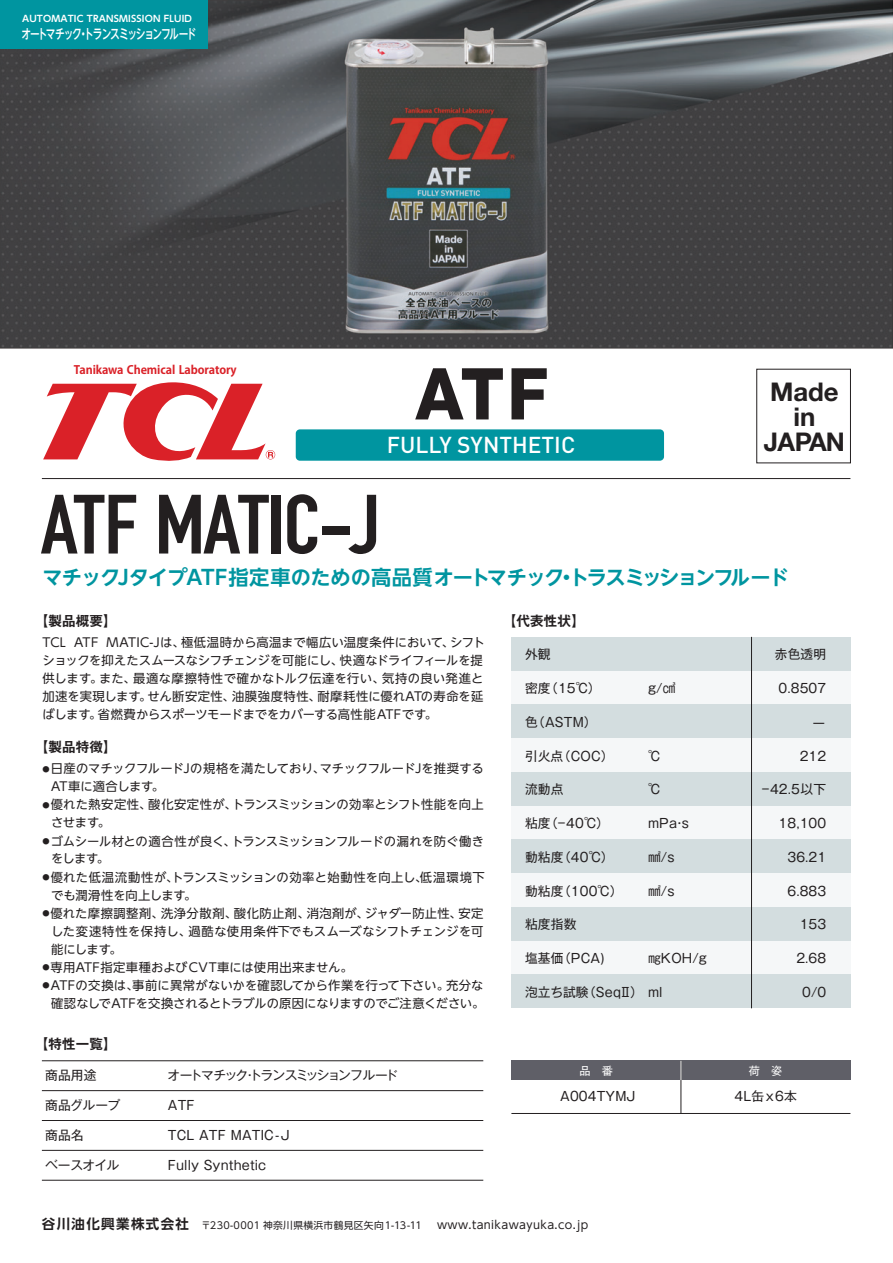
<style>
.page{position:relative;width:893px;height:1263px;background:#fff}
.page>*{position:absolute;margin:0;border:0;box-sizing:border-box;transform-origin:0 0}
.t1{font:82.5px "DIN Engschrift Alternate";letter-spacing:-.02em;color:#231f20;scale:1.1 1}
.t2{font:800 71.7px "Helvetica Neue LT Pro";color:#231f20;scale:.93 1}
.t3{font:700 25.8px/24.6px "Helvetica Neue LT Pro";letter-spacing:-.01em;color:#231f20;text-align:center}
.t4{font:500 22.8px "DIN";color:#fff}
.t5{font:700 20.25px "UD Shin Go NT Pro De";letter-spacing:-.055em;color:#0095a0}
.t6{font:700 13.5px "Gothic MB101 Pro De";letter-spacing:.01em;color:#231f20}
.t7{font:500 13.5px "UD Shin Go NT Pro";letter-spacing:-.125em;color:#fff;scale:.72 1}
.t8{font:12.75px "Gothic MB101 Pro";letter-spacing:.01em;color:#231f20}
.t9{font:12.75px "Gothic MB101 Pro";letter-spacing:-.12em;color:#231f20}
.t10{font:12.75px "Gothic MB101 Pro";letter-spacing:.01em;color:#231f20;scale:.7 1}
.t11{font:12.75px "Gothic MB101 Pro";letter-spacing:.01em;color:#231f20;scale:3.5 1}
.t12{font:12.3px/18px "UD Shin Go NT Pro";letter-spacing:.005em;color:#231f20}
.t13{font:12.3px/18px "UD Shin Go NT Pro";letter-spacing:-.015em;color:#231f20}
.t14{font:12.3px/18px "UD Shin Go NT Pro";letter-spacing:-.02em;color:#231f20}
.t15{font:12.3px "UD Shin Go NT Pro";letter-spacing:.025em;color:#231f20}
.t16{font:700 11.55px "Koz Go Pr 6 N";letter-spacing:-.01em;color:#da2128}
.t17{font:11.25px "UD Shin Go Pro";letter-spacing:.035em;color:#231f20}
.t18{font:11.1px "Gothic MB101 Pro";color:#fff}
.t19{font:9.75px "UD Shin Go Pro";letter-spacing:.035em;color:#231f20}
.t20{font:700 9px "UD Shin Go Pro De";letter-spacing:.02em;color:#fff}
.s1{font-family:"UD Shin Go Pro De";font-weight:700;font-size:13.5px}
</style>
<div class="page">
<img style="left:0;top:0;width:893px;height:369px">
<svg style="left:43px;top:382px;width:232px;height:79px"></svg>
<hr style="left:42px;top:478px;width:808px;height:1px;background:#231f20">
<div style="left:0;top:0;width:207px;height:49px;background:#0095a0"></div>
<div style="left:756px;top:369px;width:95px;height:94px;border:1px solid #231f20"></div>
<div style="left:296px;top:429px;width:368px;height:32px;background:#0095a0;border-radius:4px"></div>
<div style="left:511px;top:637px;width:339px;height:34px;background:#d3dddf"></div>
<div style="left:511px;top:671px;width:339px;height:33px;background:#f5f7f8"></div>
<div style="left:511px;top:704px;width:339px;height:34px;background:#d3dddf"></div>
<div style="left:511px;top:738px;width:339px;height:34px;background:#f5f7f8"></div>
<div style="left:511px;top:772px;width:339px;height:34px;background:#d3dddf"></div>
<div style="left:511px;top:806px;width:339px;height:33px;background:#f5f7f8"></div>
<div style="left:511px;top:839px;width:339px;height:34px;background:#d3dddf"></div>
<div style="left:511px;top:873px;width:339px;height:34px;background:#f5f7f8"></div>
<div style="left:511px;top:907px;width:339px;height:34px;background:#d3dddf"></div>
<div style="left:511px;top:941px;width:339px;height:33px;background:#f5f7f8"></div>
<div style="left:511px;top:974px;width:339px;height:34px;background:#d3dddf"></div>
<hr style="left:751px;top:637px;width:1px;height:371px;background:#231f20">
<hr style="left:42px;top:1060px;width:441px;height:1px;background:#231f20">
<hr style="left:42px;top:1090px;width:441px;height:1px;background:#231f20">
<hr style="left:42px;top:1120px;width:441px;height:1px;background:#231f20">
<hr style="left:42px;top:1150px;width:441px;height:1px;background:#231f20">
<hr style="left:42px;top:1180px;width:441px;height:1px;background:#231f20">
<div style="left:511px;top:1061px;width:339px;height:19px;background:#5f5f67"></div>
<hr style="left:511px;top:1113px;width:339px;height:1px;background:#231f20">
<hr style="left:681px;top:1061px;width:1px;height:52px;background:#231f20">
<svg style="left:681px;top:1061px;width:1px;height:19px"></svg>
<p class="t20" style="left:22px;top:12px;width:171px">AUTOMATIC TRANSMISSION FLUID</p>
<p class="t7" style="left:22px;top:23px;width:244px">オートマチック・トランスミッションフルード</p>
<p class="t16" style="left:74px;top:364px;width:164px">Tanikawa Chemical Laboratory</p>
<h2 class="t2" style="left:416px;top:351px;width:144px">ATF</h2>
<h3 class="t4" style="left:387px;top:430px;width:190px">FULLY SYNTHETIC</h3>
<h1 class="t1" style="left:41px;top:476px;width:310px">ATF MATIC-J</h1>
<h3 class="t3" style="left:764px;top:379px;width:83px">Made in<br>JAPAN</h3>
<h3 class="t5" style="left:43px;top:561px;width:748px">マチックJタイプATF指定車のための高品質オートマチック・トラスミッションフルード</h3>
<p class="t6" style="left:35px;top:609px;width:84px">【製品概要】</p>
<p class="t12" style="left:43px;top:633px;width:444px">TCL ATF MATIC-Jは、極低温時から高温まで幅広い温度条件において、シフトショックを抑えたスムースなシフチェンジを可能にし、快適なドライフィールを提供します。また、最適な摩擦特性で確かなトルク伝達を行い、気持の良い発進と加速を実現します。せん断安定性、油膜強度特性、耐摩耗性に優れATの寿命を延ばします。省燃費からスポーツモードまでをカバーする高性能ATFです。</p>
<p class="t6" style="left:35px;top:736px;width:84px">【製品特徴】</p>
<p class="t13" style="left:51px;top:759px;width:434px;text-indent:-9px"><sup>●</sup>日産のマチックフルードJの規格を満たしており、マチックフルードJを推奨する<br>AT車に適合します。</p>
<p class="t12" style="left:51px;top:795px;width:434px;text-indent:-9px"><sup>●</sup>優れた熱安定性、酸化安定性が、トランスミッションの効率とシフト性能を向上させます。</p>
<p class="t14" style="left:51px;top:831px;width:435px;text-indent:-9px"><sup>●</sup> ゴムシール材との適合性が良く、トランスミッションフルードの漏れを防ぐ働きをします。</p>
<p class="t12" style="left:51px;top:867px;width:435px;text-indent:-8px"><sup>●</sup>優れた低温流動性が、トランスミッションの効率と始動性を向上し、低温環境下でも潤滑性を向上します。</p>
<p class="t12" style="left:51px;top:903px;width:434px;text-align:justify;text-indent:-9px"><sup>●</sup>優れた摩擦調整剤、洗浄分散剤、酸化防止剤、消泡剤が、ジャダー防止性、安定した変速特性を保持し、過酷な使用条件下でもスムーズなシフトチェンジを可能にします。</p>
<p class="t15" style="left:43px;top:957px;width:312px"><sup>●</sup>専用ATF指定車種およびCVT車には使用出来ません。</p>
<p class="t12" style="left:43px;top:975px;width:444px;text-align:right"><sup>●</sup>ATFの交換は、事前に異常がないかを確認してから作業を行って下さい。充分な確認なしでATFを交換されるとトラブルの原因になりますのでご注意ください。</p>
<p class="t6" style="left:35px;top:1032px;width:84px">【特性一覧】</p>
<p class="t8" style="left:45px;top:1065px;width:53px">商品用途</p>
<p class="t9" style="left:168px;top:1065px;width:232px">オートマチック・トランスミッションフルード</p>
<p class="t8" style="left:45px;top:1095px;width:77px">商品グループ</p>
<p class="t8" style="left:168px;top:1095px;width:28px">ATF</p>
<p class="t8" style="left:45px;top:1125px;width:40px">商品名</p>
<p class="t8" style="left:168px;top:1125px;width:123px">TCL ATF MATIC-J</p>
<p class="t8" style="left:45px;top:1154px;width:76px">ベースオイル</p>
<p class="t8" style="left:168px;top:1154px;width:100px">Fully Synthetic</p>
<p class="t6" style="left:503px;top:609px;width:84px">【代表性状】</p>
<p class="t8" style="left:525px;top:644px;width:27px">外観</p>
<p class="t8" style="left:775px;top:644px;width:53px">赤色透明</p>
<p class="t8" style="left:525px;top:678px;width:84px">密度（15℃）　</p>
<p class="t8" style="left:648px;top:678px;width:29px">g/㎤</p>
<p class="t8" style="left:779px;top:678px;width:49px">0.8507</p>
<p class="t8" style="left:525px;top:711px;width:73px">色（ASTM）</p>
<p class="t11" style="left:811px;top:711px;width:6px">-</p>
<p class="t8" style="left:525px;top:745px;width:90px">引火点（COC）</p>
<p class="t8" style="left:648px;top:745px;width:14px">℃</p>
<p class="t8" style="left:800px;top:745px;width:28px">212</p>
<p class="t8" style="left:648px;top:779px;width:14px">℃</p>
<p class="t10" style="left:761px;top:779px;width:95px">－42.5以下</p>
<p class="t8" style="left:525px;top:813px;width:85px">粘度（－40℃）</p>
<p class="t8" style="left:648px;top:813px;width:42px">mPa・s</p>
<p class="t8" style="left:779px;top:813px;width:49px">18,100</p>
<p class="t8" style="left:525px;top:846px;width:90px">動粘度（40℃）</p>
<p class="t8" style="left:648px;top:846px;width:28px">㎟/s</p>
<p class="t8" style="left:787px;top:846px;width:40px">36.21</p>
<p class="t8" style="left:525px;top:880px;width:99px">動粘度（100℃）</p>
<p class="t8" style="left:648px;top:880px;width:28px">㎟/s</p>
<p class="t8" style="left:787px;top:880px;width:40px">6.883</p>
<p class="t8" style="left:525px;top:914px;width:53px">粘度指数</p>
<p class="t8" style="left:800px;top:914px;width:28px">153</p>
<p class="t8" style="left:525px;top:948px;width:81px">塩基価（PCA)</p>
<p class="t8" style="left:648px;top:948px;width:60px">㎎KOH/g</p>
<p class="t8" style="left:796px;top:948px;width:31px">2.68</p>
<p class="t8" style="left:525px;top:981px;width:139px">泡立ち試験（SeqⅡ） ml</p>
<p class="t8" style="left:802px;top:981px;width:26px">0/0</p>
<p class="t8" style="left:525px;top:779px;width:40px">流動点</p>
<p class="t18" style="left:579px;top:1061px;width:35px">品　番</p>
<p class="t18" style="left:749px;top:1061px;width:35px">荷　姿</p>
<p class="t8" style="left:560px;top:1086px;width:77px">A004TYMJ</p>
<p class="t8" style="left:734px;top:1086px;width:64px">4L缶x6本</p>
<p class="t19" style="left:42px;top:1218px;width:381px"><span class="s1">谷川油化興業株式会社</span> 〒230-0001 神奈川県横浜市鶴見区矢向1-13-11</p>
<p class="t17" style="left:437px;top:1215px;width:153px">www.tanikawayuka.co.jp</p>
</div>
